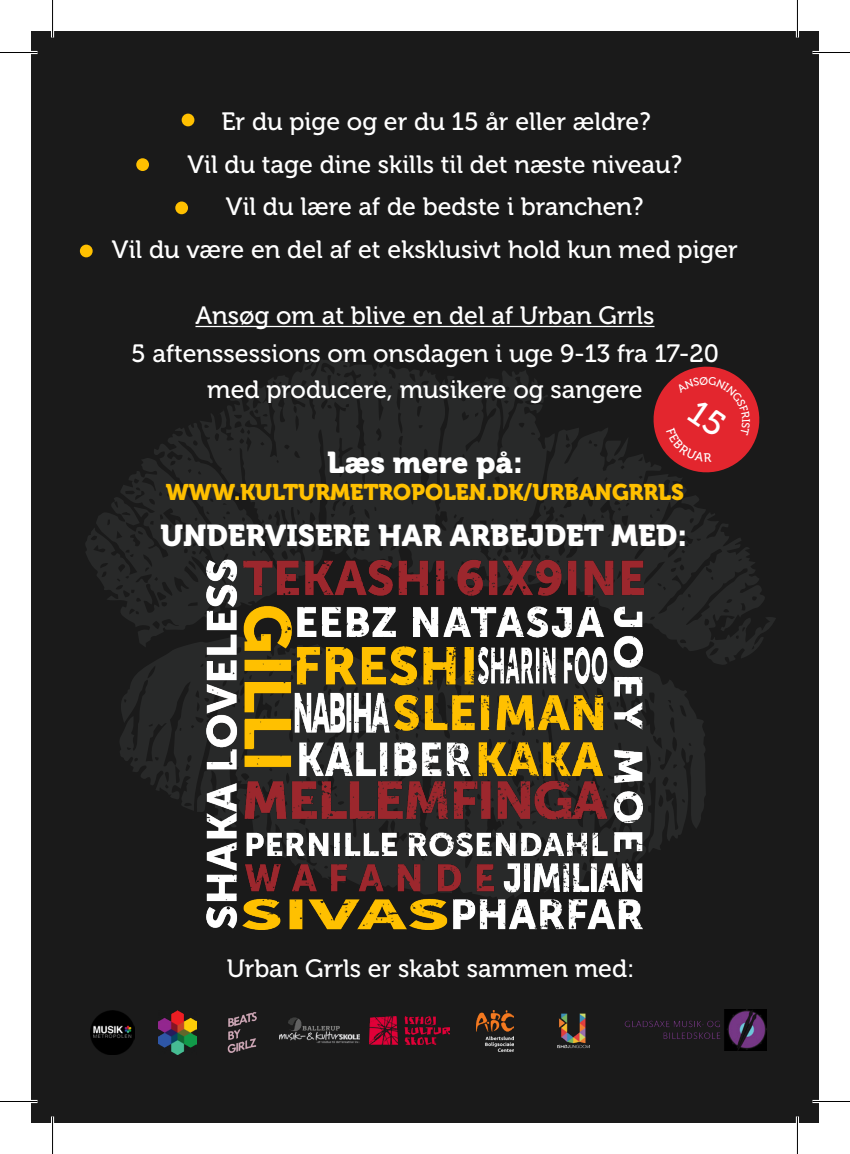
<style>
.page{position:relative;width:850px;height:1154px;background:#fff}
.page>*{position:absolute;margin:0;border:0;box-sizing:border-box;transform-origin:0 0}
.t1{font:30px "Museo 900";color:#fff}
.t2{font:25px "Museo 500";color:#fff}
.t3{font:22.5px "Museo 900";color:#ffc000}
</style>
<div class="page">
<div style="left:31px;top:31px;width:787px;height:1092px;background:#1a1a1a"></div>
<svg style="left:120px;top:665px;width:586px;height:190px;fill:#272828"></svg>
<svg style="left:85px;top:358px;width:690px;height:307px;fill:#282929"></svg>
<hr style="left:195px;top:326px;width:459px;height:1px;background:#fff">
<div style="left:181px;top:114px;width:13px;height:12px;background:#ffc000;border-radius:50%"></div>
<div style="left:136px;top:158px;width:13px;height:13px;background:#ffc000;border-radius:50%"></div>
<div style="left:175px;top:201px;width:13px;height:13px;background:#ffc000;border-radius:50%"></div>
<img style="left:206px;top:559px;width:437px;height:370px">
<div style="left:80px;top:245px;width:13px;height:12px;background:#ffc000;border-radius:50%"></div>
<img style="left:91px;top:1011px;width:44px;height:44px">
<img style="left:159px;top:1011px;width:38px;height:44px">
<img style="left:227px;top:1012px;width:30px;height:41px">
<img style="left:280px;top:1017px;width:79px;height:26px">
<img style="left:369px;top:1016px;width:80px;height:29px">
<img style="left:476px;top:1010px;width:36px;height:42px">
<img style="left:557px;top:1013px;width:33px;height:36px">
<img style="left:624px;top:1009px;width:142px;height:41px">
<hr style="left:0;top:51px;width:38px;height:3px;background:#fff">
<hr style="left:812px;top:51px;width:37px;height:3px;background:#fff">
<hr style="left:0;top:1100px;width:38px;height:3px;background:#fff">
<hr style="left:812px;top:1100px;width:37px;height:3px;background:#fff">
<hr style="left:51px;top:0;width:3px;height:38px;background:#fff">
<hr style="left:51px;top:1116px;width:3px;height:38px;background:#fff">
<hr style="left:795px;top:0;width:3px;height:38px;background:#fff">
<hr style="left:795px;top:1116px;width:3px;height:38px;background:#fff">
<hr style="left:0;top:52px;width:38px;height:1px;background:#000">
<hr style="left:812px;top:52px;width:37px;height:1px;background:#000">
<hr style="left:0;top:1101px;width:38px;height:1px;background:#000">
<hr style="left:812px;top:1101px;width:37px;height:1px;background:#000">
<hr style="left:52px;top:0;width:1px;height:38px;background:#000">
<hr style="left:52px;top:1116px;width:1px;height:38px;background:#000">
<hr style="left:796px;top:0;width:1px;height:38px;background:#000">
<hr style="left:796px;top:1116px;width:1px;height:38px;background:#000">
<svg style="left:646px;top:359px;width:120px;height:121px"></svg>
<p class="t2" style="left:221px;top:108px;width:430px">Er du pige og er du 15 år eller ældre?</p>
<p class="t2" style="left:187px;top:151px;width:496px">Vil du tage dine skills til det næste niveau?</p>
<p class="t2" style="left:226px;top:193px;width:419px">Vil du lære af de bedste i branchen?</p>
<p class="t2" style="left:112px;top:236px;width:627px">Vil du være en del af et eksklusivt hold kun med piger</p>
<p class="t2" style="left:195px;top:302px;width:460px">Ansøg om at blive en del af Urban Grrls</p>
<p class="t2" style="left:131px;top:339px;width:589px">5 aftenssessions om onsdagen i uge 9-13 fra 17-20</p>
<p class="t2" style="left:207px;top:375px;width:437px">med producere, musikere og sangere</p>
<p class="t1" style="left:327px;top:445px;width:197px">Læs mere på:</p>
<p class="t3" style="left:166px;top:479px;width:519px">WWW.KULTURMETROPOLEN.DK/URBANGRRLS</p>
<p class="t1" style="left:160px;top:518px;width:528px">UNDERVISERE HAR ARBEJDET MED:</p>
<p class="t2" style="left:226px;top:955px;width:409px">Urban Grrls er skabt sammen med:</p>
</div>
